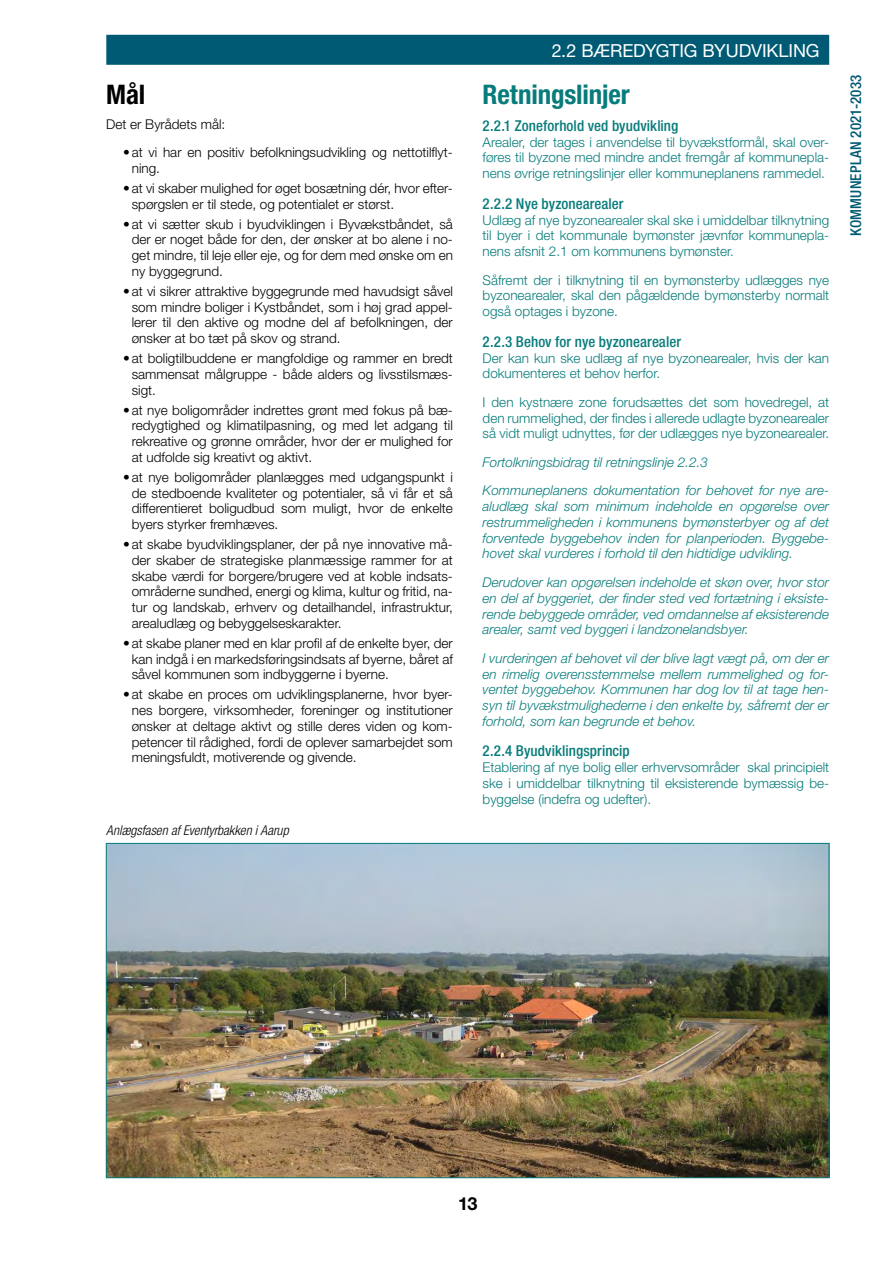
<style>
.page{position:relative;width:893px;height:1263px;background:#fff}
.page>*{position:absolute;margin:0;border:0;box-sizing:border-box;transform-origin:0 0}
.H3_Mellem_overskrift{font:700 condensed 27px "Helvetica Neue LT Std";letter-spacing:-.005em;color:#087c7b}
.H3_Mellem_overskrift-2{font:700 condensed 27px "Helvetica Neue LT Std";color:#000}
.t1{font:18px "Helvetica Neue LT Std";letter-spacing:-.005em;color:#fff}
.t2{font:700 18px "Helvetica Neue LT Std";color:#000}
.H3_Retningslinje_ove{font:500 condensed 15px "Helvetica Neue LT Std";letter-spacing:.005em;color:#087c7b}
.t3{font:500 condensed 15px "Helvetica Neue LT Std";letter-spacing:.015em;color:#005a73}
.P_brødtekst_i_punkte{font:300 13.5px/15.8px "Helvetica Neue LT Std";color:#000;text-align:justify}
.P_-_brødtekst_den_ri{font:300 13.5px/15.8px "Helvetica Neue LT Std";color:#087c7b;text-align:justify}
.P_-_retningslinje_fo{font:italic 300 13.5px/15.8px "Helvetica Neue LT Std";color:#087c7b;text-align:justify}
.t4{font:italic 300 condensed 13.5px "Helvetica Neue LT Std";color:#000}
.P_-_brødtekst_den_ri-2{font:300 13.5px "Helvetica Neue LT Std";color:#000}
</style>
<div class="page">
<div style="left:106px;top:35px;width:723px;height:30px;background:#005a73"></div>
<img style="left:108px;top:845px;width:719px;height:331px">
<h3 class="H3_Mellem_overskrift-2" style="left:106px;top:78px;width:41px">Mål</h3>
<p class="P_-_brødtekst_den_ri-2" style="left:106px;top:116px;width:121px">Det er Byrådets mål:</p>
<p class="P_brødtekst_i_punkte" style="left:132px;top:144px;width:323px;text-indent:-8px">• at vi har en positiv befolkningsudvikling og nettotilflyt&shy;ning.</p>
<p class="P_brødtekst_i_punkte" style="left:132px;top:180px;width:323px;text-indent:-8px">• at vi skaber mulighed for øget bosætning dér, hvor efter&shy;spørgslen er til stede, og potentialet er størst.</p>
<p class="P_brødtekst_i_punkte" style="left:132px;top:216px;width:323px;text-indent:-9px">• at vi sætter skub i byudviklingen i Byvækstbåndet, så der er noget både for den, der ønsker at bo alene i no&shy;get mindre, til leje eller eje, og for dem med ønske om en ny byggegrund.</p>
<p class="P_brødtekst_i_punkte" style="left:132px;top:283px;width:323px;text-indent:-9px">• at vi sikrer attraktive byggegrunde med havudsigt såvel som mindre boliger i Kystbåndet, som i høj grad appel&shy;lerer til den aktive og modne del af befolkningen, der ønsker at bo tæt på skov og strand.</p>
<p class="P_brødtekst_i_punkte" style="left:132px;top:350px;width:323px;text-indent:-8px">• at boligtilbuddene er mangfoldige og rammer en bredt sammensat målgruppe - både alders og livsstilsmæs&shy;sigt.</p>
<p class="P_brødtekst_i_punkte" style="left:132px;top:402px;width:323px;text-indent:-8px">• at nye boligområder indrettes grønt med fokus på bæ&shy;redygtighed og klimatilpasning, og med let adgang til rekreative og grønne områder, hvor der er mulighed for at udfolde sig kreativt og aktivt.</p>
<p class="P_brødtekst_i_punkte" style="left:132px;top:469px;width:323px;text-indent:-9px">• at nye boligområder planlægges med udgangspunkt i de stedboende kvaliteter og potentialer, så vi får et så differentieret boligudbud som muligt, hvor de enkelte byers styrker fremhæves.</p>
<p class="P_brødtekst_i_punkte" style="left:132px;top:536px;width:323px;text-indent:-8px">• at skabe byudviklingsplaner, der på nye innovative må&shy;der skaber de strategiske planmæssige rammer for at skabe værdi for borgere/brugere ved at koble indsats&shy;områderne sundhed, energi og klima, kultur og fritid, na&shy;tur og landskab, erhverv og detailhandel, infrastruktur, arealudlæg og bebyggelseskarakter.</p>
<p class="P_brødtekst_i_punkte" style="left:132px;top:635px;width:323px;text-indent:-9px">• at skabe planer med en klar profil af de enkelte byer, der kan indgå i en markedsføringsindsats af byerne, båret af såvel kommunen som indbyggerne i byerne.</p>
<p class="P_brødtekst_i_punkte" style="left:132px;top:686px;width:323px;text-indent:-8px">• at skabe en proces om udviklingsplanerne, hvor byer&shy;nes borgere, virksomheder, foreninger og institutioner ønsker at deltage aktivt og stille deres viden og kom&shy;petencer til rådighed, fordi de oplever samarbejdet som meningsfuldt, motiverende og givende.</p>
<p class="t4" style="left:106px;top:823px;width:184px">Anlægsfasen af Eventyrbakken i Aarup</p>
<h2 class="t1" style="left:552px;top:40px;width:269px">2.2 BÆREDYGTIG BYUDVIKLING</h2>
<h3 class="H3_Mellem_overskrift" style="left:483px;top:78px;width:149px">Retningslinjer</h3>
<p class="H3_Retningslinje_ove" style="left:483px;top:117px;width:197px">2.2.1 Zoneforhold ved byudvikling</p>
<p class="P_-_brødtekst_den_ri" style="left:483px;top:134px;width:348px">Arealer, der tages i anvendelse til byvækstformål, skal over&shy;føres til byzone med mindre andet fremgår af kommunepla&shy;nens øvrige retningslinjer eller kommuneplanens rammedel.</p>
<p class="H3_Retningslinje_ove" style="left:483px;top:195px;width:143px">2.2.2 Nye byzonearealer</p>
<p class="P_-_brødtekst_den_ri" style="left:483px;top:212px;width:348px">Udlæg af nye byzonearealer skal ske i umiddelbar tilknytning til byer i det kommunale bymønster jævnfør kommunepla&shy;nens afsnit 2.1 om kommunens bymønster.</p>
<p class="P_-_brødtekst_den_ri" style="left:483px;top:272px;width:348px">Såfremt der i tilknytning til en bymønsterby udlægges nye byzonearealer, skal den pågældende bymønsterby normalt også optages i byzone.</p>
<p class="H3_Retningslinje_ove" style="left:483px;top:333px;width:200px">2.2.3 Behov for nye byzonearealer</p>
<p class="P_-_brødtekst_den_ri" style="left:483px;top:350px;width:348px">Der kan kun ske udlæg af nye byzonearealer, hvis der kan dokumenteres et behov herfor.</p>
<p class="P_-_brødtekst_den_ri" style="left:483px;top:394px;width:348px">I den kystnære zone forudsættes det som hovedregel, at den rummelighed, der findes i allerede udlagte byzonearealer så vidt muligt udnyttes, før der udlægges nye byzonearealer.</p>
<p class="P_-_retningslinje_fo" style="left:483px;top:454px;width:227px">Fortolkningsbidrag til retningslinje 2.2.3</p>
<p class="P_-_retningslinje_fo" style="left:483px;top:483px;width:348px">Kommuneplanens dokumentation for behovet for nye are&shy;aludlæg skal som minimum indeholde en opgørelse over restrummeligheden i kommunens bymønsterbyer og af det forventede byggebehov inden for planperioden. Byggebe&shy;hovet skal vurderes i forhold til den hidtidige udvikling.</p>
<p class="P_-_retningslinje_fo" style="left:483px;top:574px;width:348px">Derudover kan opgørelsen indeholde et skøn over, hvor stor en del af byggeriet, der finder sted ved fortætning i eksiste&shy;rende bebyggede områder, ved omdannelse af eksisterende arealer, samt ved byggeri i landzonelandsbyer.</p>
<p class="P_-_retningslinje_fo" style="left:483px;top:650px;width:348px">I vurderingen af behovet vil der blive lagt vægt på, om der er en rimelig overensstemmelse mellem rummelighed og for&shy;ventet byggebehov. Kommunen har dog lov til at tage hen&shy;syn til byvækstmulighederne i den enkelte by, såfremt der er forhold, som kan begrunde et behov.</p>
<p class="H3_Retningslinje_ove" style="left:483px;top:742px;width:149px">2.2.4 Byudviklingsprincip</p>
<p class="P_-_brødtekst_den_ri" style="left:483px;top:759px;width:348px">Etablering af nye bolig eller erhvervsområder skal principielt ske i umiddelbar tilknytning til eksisterende bymæssig be&shy;byggelse (indefra og udefter).</p>
<p class="t3" style="left:847px;top:236px;width:163px;rotate:-90deg">KOMMUNEPLAN 2021-2033</p>
<h2 class="t2" style="left:458px;top:1192px;width:21px">13</h2>
</div>
